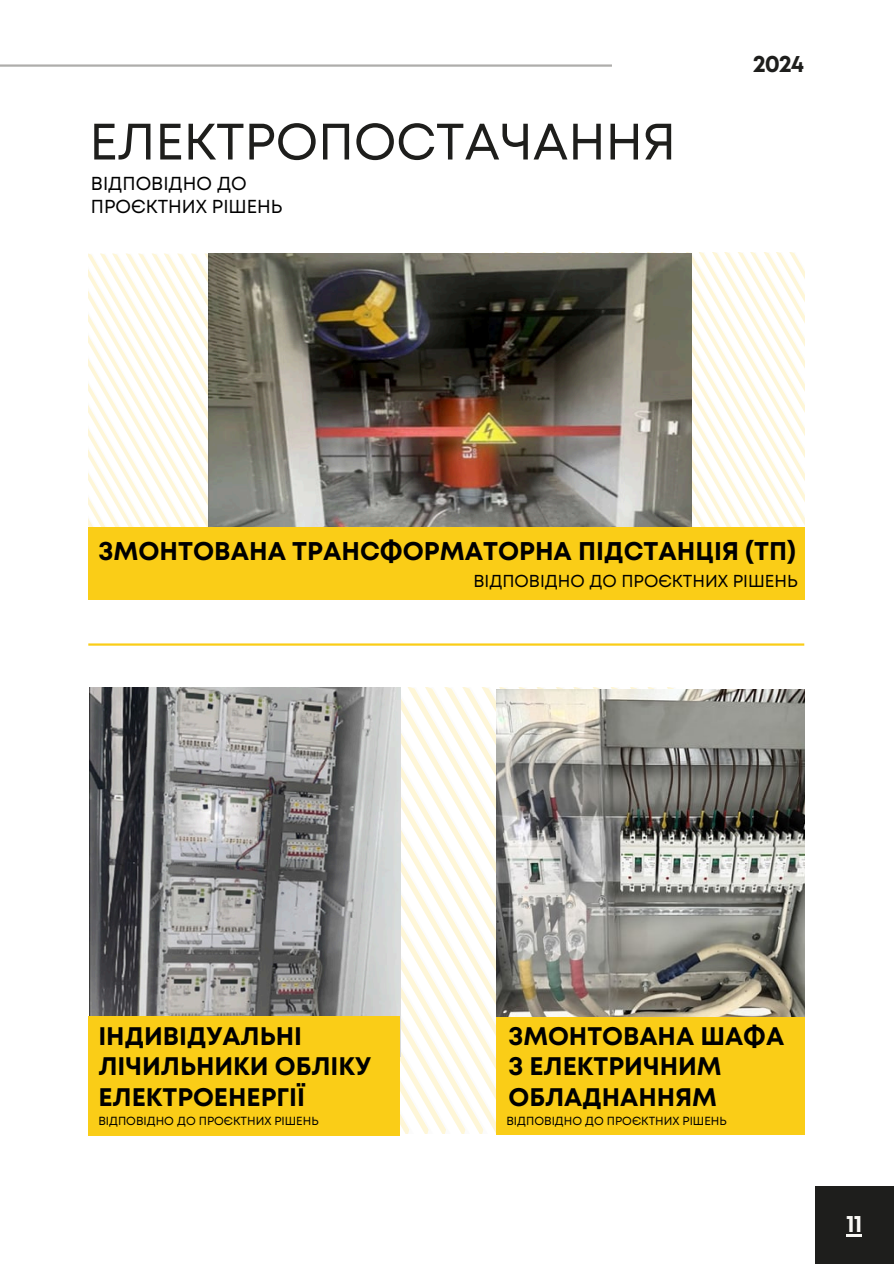
<style>
.page{position:relative;width:894px;height:1264px;background:#fff}
.page>*{position:absolute;margin:0;border:0;box-sizing:border-box;transform-origin:0 0}
.t1{font:51.15px "Mont";color:#1e1e1c}
.t2{font:700 25.65px "Mont";color:#000}
.t3{font:700 25.35px/30.8px "Mont";color:#000}
.t4{font:700 24px "Mont";color:#1e1e1c}
.t5{font:700 24px "Mont";color:#f9f8f4}
.t6{font:18.75px/23px "Mont";color:#000}
.t7{font:17.25px "Mont";color:#000}
.t8{font:11.7px "Mont";color:#000}
</style>
<div class="page">
<hr style="left:0;top:64px;width:611px;height:3px;background:#aeadab">
<div style="left:814px;top:1186px;width:79px;height:77px;background:#1e1e1c"></div>
<svg style="left:400px;top:687px;width:7px;height:446px"></svg>
<svg style="left:407px;top:687px;width:18px;height:446px"></svg>
<svg style="left:425px;top:687px;width:19px;height:446px"></svg>
<svg style="left:444px;top:687px;width:18px;height:446px"></svg>
<svg style="left:462px;top:687px;width:19px;height:446px"></svg>
<svg style="left:481px;top:687px;width:15px;height:446px"></svg>
<svg style="left:88px;top:253px;width:63px;height:274px"></svg>
<svg style="left:151px;top:253px;width:13px;height:274px"></svg>
<svg style="left:164px;top:253px;width:13px;height:274px"></svg>
<svg style="left:177px;top:253px;width:14px;height:274px"></svg>
<svg style="left:191px;top:253px;width:13px;height:274px"></svg>
<svg style="left:660px;top:252px;width:144px;height:275px"></svg>
<img style="left:208px;top:253px;width:483px;height:274px">
<div style="left:88px;top:527px;width:716px;height:72px;background:#facd17"></div>
<img style="left:89px;top:687px;width:311px;height:329px">
<div style="left:88px;top:1016px;width:312px;height:119px;background:#facd17"></div>
<img style="left:496px;top:689px;width:308px;height:327px">
<hr style="left:846px;top:1233px;width:15px;height:3px;background:#f9f8f4">
<div style="left:496px;top:1016px;width:308px;height:118px;background:#facd17"></div>
<hr style="left:88px;top:643px;width:716px;height:2px;background:#facd17">
<p class="t1" style="left:89px;top:122px;width:588px">ЕЛЕКТРОПОСТАЧАННЯ</p>
<h2 class="t6" style="left:91px;top:173px;width:193px">ВІДПОВІДНО ДО<br>ПРОЄКТНИХ РІШЕНЬ</h2>
<p class="t4" style="left:752px;top:54px;width:53px">2024</p>
<h3 class="t2" style="left:98px;top:541px;width:698px">ЗМОНТОВАНА ТРАНСФОРМАТОРНА ПІДСТАНЦІЯ (ТП)</h3>
<h2 class="t7" style="left:473px;top:574px;width:326px">ВІДПОВІДНО ДО ПРОЄКТНИХ РІШЕНЬ</h2>
<p class="t3" style="left:98px;top:1022px;width:274px">ІНДИВІДУАЛЬНІ<br>ЛІЧИЛЬНИКИ ОБЛІКУ<br>ЕЛЕКТРОЕНЕРГІЇ</p>
<p class="t8" style="left:98px;top:1116px;width:222px">ВІДПОВІДНО ДО ПРОЄКТНИХ РІШЕНЬ</p>
<p class="t3" style="left:508px;top:1022px;width:277px">ЗМОНТОВАНА ШАФА<br>З ЕЛЕКТРИЧНИМ<br>ОБЛАДНАННЯМ</p>
<p class="t8" style="left:506px;top:1116px;width:222px">ВІДПОВІДНО ДО ПРОЄКТНИХ РІШЕНЬ</p>
<p class="t5" style="left:846px;top:1214px;width:18px">11</p>
</div>
